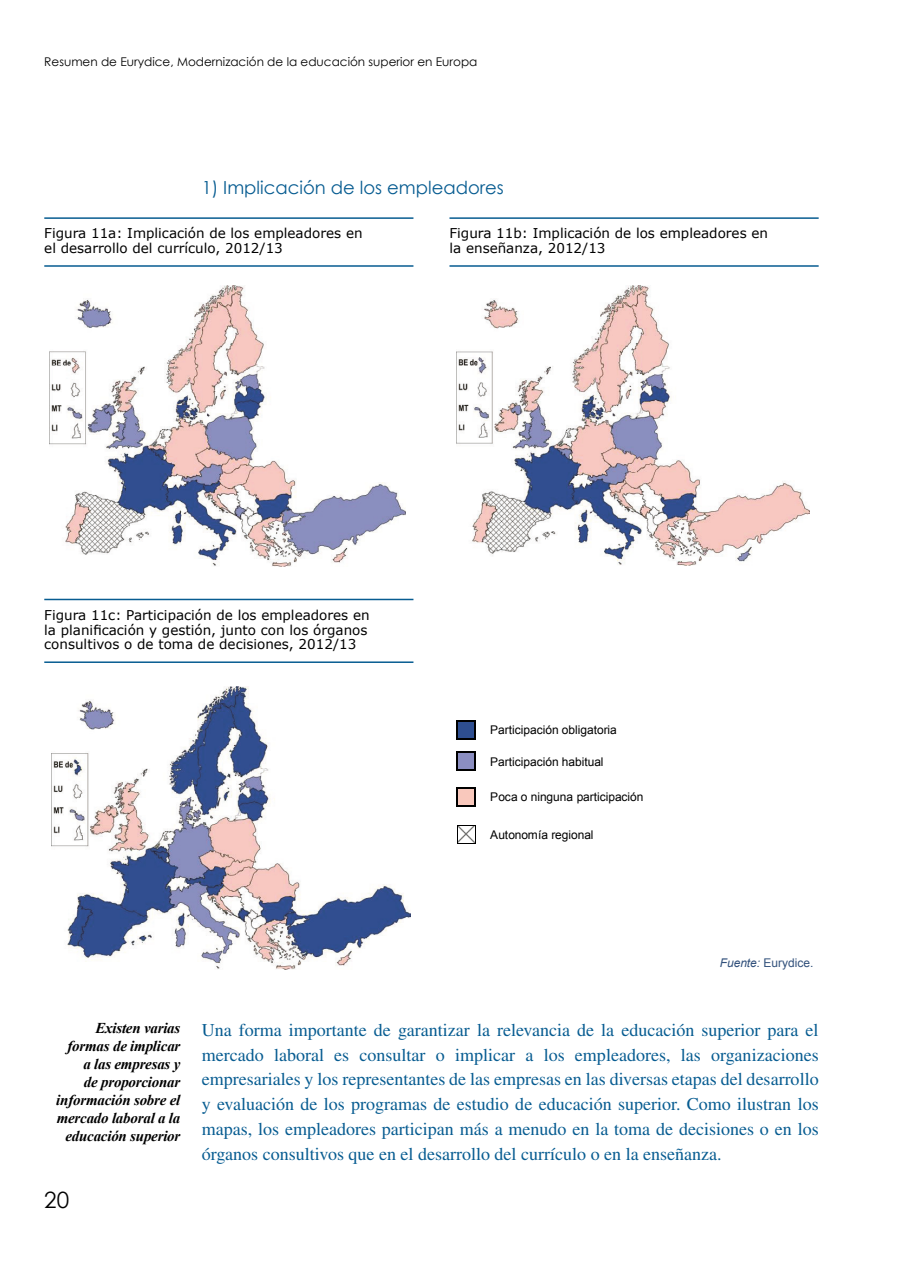
<style>
.page{position:relative;width:897px;height:1267px;background:#fff}
.page>*{position:absolute;margin:0;border:0;box-sizing:border-box;transform-origin:0 0}
.t1{font:22.5px "Century Gothic";color:#000}
.GENERAL-PARRAFO-1{font:18px/24.8px "Times LT Std";color:#075c91;text-align:justify}
.GENERAL-NIVEL-2{font:18px "Century Gothic";color:#075c91}
.a7_12_Encart{font:italic 700 15px/18px "Times New Roman";letter-spacing:-.015em;color:#000;text-align:right}
.IMAGEN-TITULO{font:13.5px/14.9px "Verdana";color:#000}
.t2{font:12px "Arial";letter-spacing:-.005em;color:#000}
.t3{font:12px "Century Gothic";color:#000}
.t4{font:12px "Arial";letter-spacing:-.005em;color:#31507b}
.s1{font-style:italic}
</style>
<div class="page">
<img style="left:51px;top:686px;width:359px;height:283px">
<svg style="left:456px;top:720px;width:19px;height:19px"></svg>
<svg style="left:456px;top:752px;width:19px;height:18px"></svg>
<svg style="left:456px;top:787px;width:19px;height:19px"></svg>
<svg style="left:457px;top:825px;width:19px;height:19px"></svg>
<hr style="left:44px;top:217px;width:369px;height:2px;background:#075c91">
<hr style="left:44px;top:265px;width:369px;height:2px;background:#075c91">
<hr style="left:44px;top:598px;width:369px;height:2px;background:#075c91">
<hr style="left:44px;top:661px;width:369px;height:2px;background:#075c91">
<img style="left:49px;top:285px;width:356px;height:281px">
<hr style="left:449px;top:217px;width:369px;height:2px;background:#075c91">
<hr style="left:449px;top:265px;width:369px;height:2px;background:#075c91">
<img style="left:456px;top:286px;width:353px;height:279px">
<p class="t3" style="left:44px;top:53px;width:434px">Resumen de Eurydice, Modernización de la educación superior en Europa</p>
<p class="GENERAL-NIVEL-2" style="left:202px;top:175px;width:304px">1) Implicación de los empleadores</p>
<p class="IMAGEN-TITULO" style="left:44px;top:226px;width:320px">Figura 11a: Implicación de los empleadores en el desarrollo del currículo, 2012/13</p>
<p class="IMAGEN-TITULO" style="left:449px;top:226px;width:320px">Figura 11b: Implicación de los empleadores en la enseñanza, 2012/13</p>
<p class="IMAGEN-TITULO" style="left:44px;top:607px;width:327px">Figura 11c: Participación de los empleadores en la planificación y gestión, junto con los órganos consultivos o de toma de decisiones, 2012/13</p>
<p class="t2" style="left:490px;top:722px;width:128px">Participación obligatoria</p>
<p class="t2" style="left:490px;top:753px;width:115px">Participación habitual</p>
<p class="t2" style="left:490px;top:789px;width:155px">Poca o ninguna participación</p>
<p class="t2" style="left:490px;top:826px;width:105px">Autonomía regional</p>
<p class="t4" style="left:719px;top:954px;width:95px"><span class="s1">Fuente:</span> Eurydice.</p>
<p class="a7_12_Encart" style="left:56px;top:1018px;width:126px">Existen varias formas de implicar a las empresas y<br>de proporcionar información sobre el mercado laboral a la educación superior</p>
<p class="t1" style="left:44px;top:1183px;width:26px">20</p>
<p class="GENERAL-PARRAFO-1" style="left:202px;top:1017px;width:618px">Una forma importante de garantizar la relevancia de la educación superior para el mercado laboral es consultar o implicar a los empleadores, las organizaciones empresariales y los representantes de las empresas en las diversas etapas del desarrollo y evaluación de los programas de estudio de educación superior. Como ilustran los mapas, los empleadores participan más a menudo en la toma de decisiones o en los órganos consultivos que en el desarrollo del currículo o en la enseñanza.</p>
</div>
